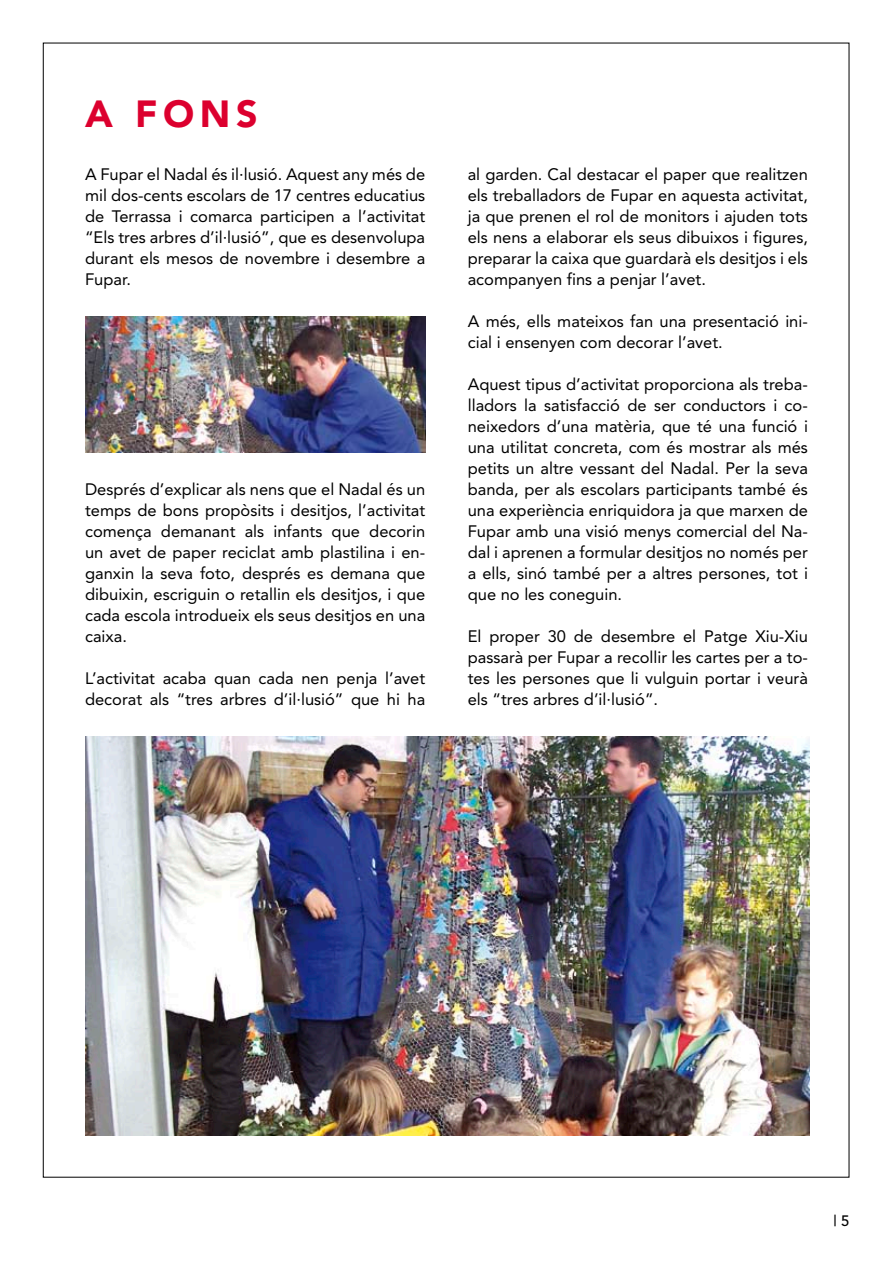
<style>
.page{position:relative;width:893px;height:1263px;background:#fff}
.page>*{position:absolute;margin:0;border:0;box-sizing:border-box;transform-origin:0 0}
.t1{font:900 37.5px "Avenir";color:#dc002e}
.t2{font:16.5px/21px "Avenir";color:#000;text-align:justify}
.t3{font:500 15px "Avenir";color:#000}
</style>
<div class="page">
<img style="left:85px;top:316px;width:340px;height:137px">
<img style="left:85px;top:736px;width:725px;height:399px">
<h1 class="t1" style="left:85px;top:91px;width:174px">A FONS</h1>
<p class="t2" style="left:85px;top:163px;width:342px">A Fupar el Nadal és il·lusió. Aquest any més de mil dos-cents escolars de 17 centres educatius de Terrassa i comarca participen a l’activitat “Els tres arbres d’il·lusió”, que es desenvolupa durant els mesos de novembre i desembre a Fupar.</p>
<p class="t2" style="left:85px;top:478px;width:342px">Després d’explicar als nens que el Nadal és un temps de bons propòsits i desitjos, l’activitat comença demanant als infants que decorin un avet de paper reciclat amb plastilina i en&shy;ganxin la seva foto, després es demana que dibuixin, escriguin o retallin els desitjos, i que cada escola introdueix els seus desitjos en una caixa.</p>
<p class="t2" style="left:85px;top:667px;width:342px">L’activitat acaba quan cada nen penja l’avet decorat als “tres arbres d’il·lusió” que hi ha</p>
<p class="t2" style="left:468px;top:163px;width:342px">al garden. Cal destacar el paper que realitzen els treballadors de Fupar en aquesta activitat, ja que prenen el rol de monitors i ajuden tots els nens a elaborar els seus dibuixos i figures, preparar la caixa que guardarà els desitjos i els acompanyen fins a penjar l’avet.</p>
<p class="t2" style="left:468px;top:310px;width:342px">A més, ells mateixos fan una presentació ini&shy;cial i ensenyen com decorar l’avet.</p>
<p class="t2" style="left:468px;top:373px;width:342px">Aquest tipus d’activitat proporciona als treba&shy;lladors la satisfacció de ser conductors i co&shy;neixedors d’una matèria, que té una funció i una utilitat concreta, com és mostrar als més petits un altre vessant del Nadal. Per la seva banda, per als escolars participants també és una experiència enriquidora ja que marxen de Fupar amb una visió menys comercial del Na&shy;dal i aprenen a formular desitjos no només per a ells, sinó també per a altres persones, tot i que no les coneguin.</p>
<p class="t2" style="left:468px;top:625px;width:342px">El proper 30 de desembre el Patge Xiu-Xiu passarà per Fupar a recollir les cartes per a to&shy;tes les persones que li vulguin portar i veurà els “tres arbres d’il·lusió”.</p>
<p class="t3" style="left:833px;top:1212px;width:5px">|</p>
</div>
